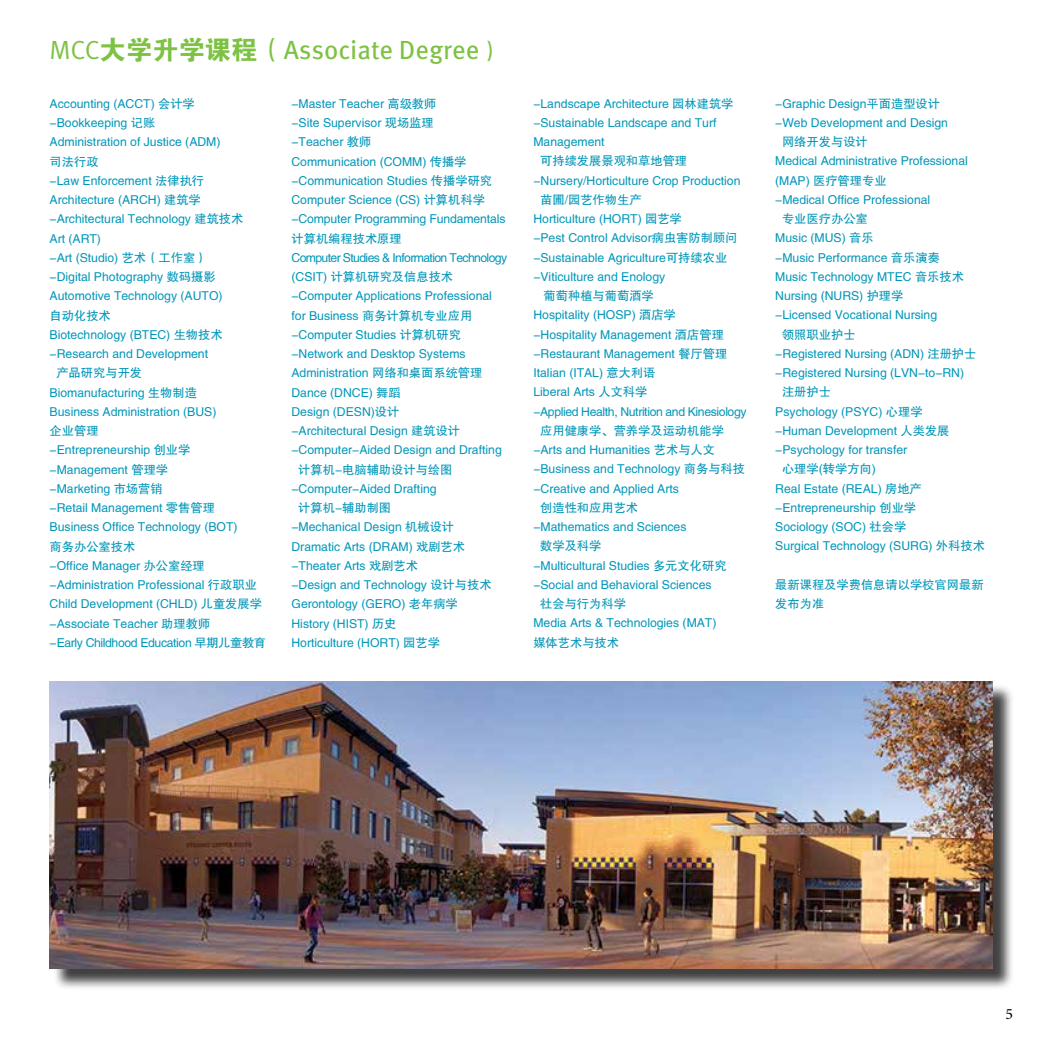
<style>
.page{position:relative;width:1042px;height:1042px;background:#fff}
.page>*{position:absolute;margin:0;border:0;box-sizing:border-box;transform-origin:0 0}
.t1{font:26.25px "Meta Pro";color:#7dc242}
.t2{font:15.75px "Minion Pro";color:#000}
.t3{font:12.25px/19.2px "FZHTJW GB1 0";color:#0096b9}
.t4{font:12.25px "FZHTJW GB1 0";letter-spacing:-.03em;color:#0096b9}
.t5{font:12.25px "FZHTJW GB1 0";letter-spacing:-.05em;color:#0096b9}
.s1{font-family:"Meta Pro Norm"}
.s2{font-family:"FZDHTK GBK1 0"}
.s3{font-family:"FZDHTK GBK1 0";font-size:22.75px}
</style>
<div class="page">
<div style="left:52px;top:684px;width:962px;height:306px;background:#000;opacity:.75"></div>
<img style="left:50px;top:681px;width:942px;height:287px">
<h1 class="t1" style="left:50px;top:30px;width:454px"><span class="s1">MCC</span><span class="s2">大学升学课程（</span>Associate Degree<span class="s3">）</span></h1>
<p class="t3" style="left:50px;top:94px;width:147px">Accounting (ACCT) 会计学</p>
<p class="t3" style="left:50px;top:113px;width:107px">-Bookkeeping 记账</p>
<p class="t3" style="left:50px;top:133px;width:172px">Administration of Justice (ADM)</p>
<p class="t3" style="left:50px;top:152px;width:50px">司法行政</p>
<p class="t3" style="left:50px;top:171px;width:156px">-Law Enforcement 法律执行</p>
<p class="t3" style="left:50px;top:190px;width:153px">Architecture (ARCH) 建筑学</p>
<p class="t3" style="left:50px;top:210px;width:195px">-Architectural Technology 建筑技术</p>
<p class="t3" style="left:50px;top:229px;width:53px">Art (ART)</p>
<p class="t3" style="left:50px;top:248px;width:159px">-Art (Studio) 艺术（工作室）</p>
<p class="t3" style="left:50px;top:267px;width:168px">-Digital Photography 数码摄影</p>
<p class="t3" style="left:50px;top:287px;width:174px">Automotive Technology (AUTO)</p>
<p class="t3" style="left:50px;top:306px;width:63px">自动化技术</p>
<p class="t3" style="left:50px;top:325px;width:175px">Biotechnology (BTEC) 生物技术</p>
<p class="t3" style="left:50px;top:344px;width:160px">-Research and Development</p>
<p class="t3" style="left:56px;top:364px;width:87px">产品研究与开发</p>
<p class="t3" style="left:50px;top:383px;width:149px">Biomanufacturing 生物制造</p>
<p class="t3" style="left:50px;top:402px;width:168px">Business Administration (BUS)</p>
<p class="t3" style="left:50px;top:421px;width:50px">企业管理</p>
<p class="t3" style="left:50px;top:441px;width:142px">-Entrepreneurship 创业学</p>
<p class="t3" style="left:50px;top:460px;width:120px">-Management 管理学</p>
<p class="t3" style="left:50px;top:479px;width:115px">-Marketing 市场营销</p>
<p class="t3" style="left:50px;top:498px;width:167px">-Retail Management 零售管理</p>
<p class="t3" style="left:50px;top:518px;width:189px">Business Office Technology (BOT)</p>
<p class="t3" style="left:50px;top:537px;width:87px">商务办公室技术</p>
<p class="t3" style="left:50px;top:556px;width:157px">-Office Manager 办公室经理</p>
<p class="t3" style="left:50px;top:575px;width:209px">-Administration Professional 行政职业</p>
<p class="t3" style="left:50px;top:595px;width:214px">Child Development (CHLD) 儿童发展学</p>
<p class="t3" style="left:50px;top:614px;width:162px">-Associate Teacher 助理教师</p>
<p class="t4" style="left:50px;top:636px;width:218px">-Early Childhood Education 早期儿童教育</p>
<p class="t3" style="left:291px;top:94px;width:146px">-Master Teacher 高级教师</p>
<p class="t3" style="left:291px;top:113px;width:144px">-Site Supervisor 现场监理</p>
<p class="t3" style="left:291px;top:133px;width:81px">-Teacher 教师</p>
<p class="t3" style="left:291px;top:152px;width:176px">Communication (COMM) 传播学</p>
<p class="t3" style="left:291px;top:171px;width:202px">-Communication Studies 传播学研究</p>
<p class="t3" style="left:291px;top:190px;width:195px">Computer Science (CS) 计算机科学</p>
<p class="t3" style="left:291px;top:210px;width:215px">-Computer Programming Fundamentals</p>
<p class="t3" style="left:291px;top:229px;width:112px">计算机编程技术原理</p>
<p class="t5" style="left:291px;top:251px;width:217px">Computer Studies &amp; Information Technology</p>
<p class="t3" style="left:291px;top:267px;width:163px">(CSIT) 计算机研究及信息技术</p>
<p class="t3" style="left:291px;top:287px;width:202px">-Computer Applications Professional</p>
<p class="t3" style="left:291px;top:306px;width:182px">for Business 商务计算机专业应用</p>
<p class="t3" style="left:291px;top:325px;width:171px">-Computer Studies 计算机研究</p>
<p class="t3" style="left:291px;top:344px;width:176px">-Network and Desktop Systems</p>
<p class="t3" style="left:291px;top:364px;width:192px">Administration 网络和桌面系统管理</p>
<p class="t3" style="left:291px;top:383px;width:111px">Dance (DNCE) 舞蹈</p>
<p class="t3" style="left:291px;top:402px;width:109px">Design (DESN)设计</p>
<p class="t3" style="left:291px;top:421px;width:170px">-Architectural Design 建筑设计</p>
<p class="t3" style="left:291px;top:440px;width:212px">-Computer-Aided Design and Drafting</p>
<p class="t3" style="left:298px;top:460px;width:156px">计算机-电脑辅助设计与绘图</p>
<p class="t3" style="left:291px;top:479px;width:147px">-Computer-Aided Drafting</p>
<p class="t3" style="left:298px;top:498px;width:94px">计算机-辅助制图</p>
<p class="t3" style="left:291px;top:517px;width:164px">-Mechanical Design 机械设计</p>
<p class="t3" style="left:291px;top:537px;width:175px">Dramatic Arts (DRAM) 戏剧艺术</p>
<p class="t3" style="left:291px;top:556px;width:128px">-Theater Arts 戏剧艺术</p>
<p class="t3" style="left:291px;top:575px;width:202px">-Design and Technology 设计与技术</p>
<p class="t3" style="left:291px;top:594px;width:168px">Gerontology (GERO) 老年病学</p>
<p class="t3" style="left:291px;top:614px;width:107px">History (HIST) 历史</p>
<p class="t3" style="left:291px;top:633px;width:150px">Horticulture (HORT) 园艺学</p>
<p class="t3" style="left:533px;top:94px;width:202px">-Landscape Architecture 园林建筑学</p>
<p class="t3" style="left:533px;top:113px;width:184px">-Sustainable Landscape and Turf</p>
<p class="t3" style="left:533px;top:132px;width:73px">Management</p>
<p class="t3" style="left:540px;top:152px;width:148px">可持续发展景观和草地管理</p>
<p class="t3" style="left:533px;top:171px;width:209px">-Nursery/Horticulture Crop Production</p>
<p class="t3" style="left:540px;top:190px;width:103px">苗圃/园艺作物生产</p>
<p class="t3" style="left:533px;top:209px;width:150px">Horticulture (HORT) 园艺学</p>
<p class="t3" style="left:533px;top:229px;width:206px">-Pest Control Advisor病虫害防制顾问</p>
<p class="t3" style="left:533px;top:248px;width:195px">-Sustainable Agriculture可持续农业</p>
<p class="t3" style="left:533px;top:267px;width:133px">-Viticulture and Enology</p>
<p class="t3" style="left:543px;top:286px;width:112px">葡萄种植与葡萄酒学</p>
<p class="t3" style="left:533px;top:306px;width:144px">Hospitality (HOSP) 酒店学</p>
<p class="t3" style="left:533px;top:325px;width:192px">-Hospitality Management 酒店管理</p>
<p class="t3" style="left:533px;top:344px;width:195px">-Restaurant Management 餐厅管理</p>
<p class="t3" style="left:533px;top:363px;width:124px">Italian (ITAL) 意大利语</p>
<p class="t3" style="left:533px;top:383px;width:116px">Liberal Arts 人文科学</p>
<p class="t4" style="left:533px;top:405px;width:215px">-Applied Health, Nutrition and Kinesiology</p>
<p class="t3" style="left:540px;top:421px;width:185px">应用健康学、营养学及运动机能学</p>
<p class="t3" style="left:533px;top:440px;width:183px">-Arts and Humanities 艺术与人文</p>
<p class="t3" style="left:533px;top:460px;width:213px">-Business and Technology 商务与科技</p>
<p class="t3" style="left:533px;top:479px;width:147px">-Creative and Applied Arts</p>
<p class="t3" style="left:540px;top:498px;width:99px">创造性和应用艺术</p>
<p class="t3" style="left:533px;top:517px;width:155px">-Mathematics and Sciences</p>
<p class="t3" style="left:540px;top:537px;width:63px">数学及科学</p>
<p class="t3" style="left:533px;top:556px;width:195px">-Multicultural Studies 多元文化研究</p>
<p class="t3" style="left:533px;top:575px;width:180px">-Social and Behavioral Sciences</p>
<p class="t3" style="left:540px;top:594px;width:87px">社会与行为科学</p>
<p class="t3" style="left:533px;top:614px;width:184px">Media Arts &amp; Technologies (MAT)</p>
<p class="t3" style="left:533px;top:633px;width:87px">媒体艺术与技术</p>
<p class="t3" style="left:775px;top:94px;width:166px">-Graphic Design平面造型设计</p>
<p class="t3" style="left:775px;top:113px;width:174px">-Web Development and Design</p>
<p class="t3" style="left:782px;top:132px;width:87px">网络开发与设计</p>
<p class="t3" style="left:775px;top:152px;width:194px">Medical Administrative Professional</p>
<p class="t3" style="left:775px;top:171px;width:113px">(MAP) 医疗管理专业</p>
<p class="t3" style="left:775px;top:190px;width:157px">-Medical Office Professional</p>
<p class="t3" style="left:782px;top:209px;width:87px">专业医疗办公室</p>
<p class="t3" style="left:775px;top:229px;width:100px">Music (MUS) 音乐</p>
<p class="t3" style="left:775px;top:248px;width:166px">-Music Performance 音乐演奏</p>
<p class="t3" style="left:775px;top:267px;width:190px">Music Technology MTEC 音乐技术</p>
<p class="t3" style="left:775px;top:286px;width:130px">Nursing (NURS) 护理学</p>
<p class="t3" style="left:775px;top:305px;width:163px">-Licensed Vocational Nursing</p>
<p class="t3" style="left:782px;top:325px;width:75px">领照职业护士</p>
<p class="t3" style="left:775px;top:344px;width:203px">-Registered Nursing (ADN) 注册护士</p>
<p class="t3" style="left:775px;top:363px;width:190px">-Registered Nursing (LVN-to-RN)</p>
<p class="t3" style="left:782px;top:382px;width:50px">注册护士</p>
<p class="t3" style="left:775px;top:402px;width:149px">Psychology (PSYC) 心理学</p>
<p class="t3" style="left:775px;top:421px;width:176px">-Human Development 人类发展</p>
<p class="t3" style="left:775px;top:440px;width:133px">-Psychology for transfer</p>
<p class="t3" style="left:782px;top:459px;width:95px">心理学(转学方向)</p>
<p class="t3" style="left:775px;top:479px;width:148px">Real Estate (REAL) 房地产</p>
<p class="t3" style="left:775px;top:498px;width:142px">-Entrepreneurship 创业学</p>
<p class="t3" style="left:775px;top:517px;width:132px">Sociology (SOC) 社会学</p>
<p class="t3" style="left:775px;top:536px;width:211px">Surgical Technology (SURG) 外科技术</p>
<p class="t3" style="left:775px;top:575px;width:210px">最新课程及学费信息请以学校官网最新发布为准</p>
<p class="t2" style="left:1005px;top:1003px;width:9px">5</p>
</div>
